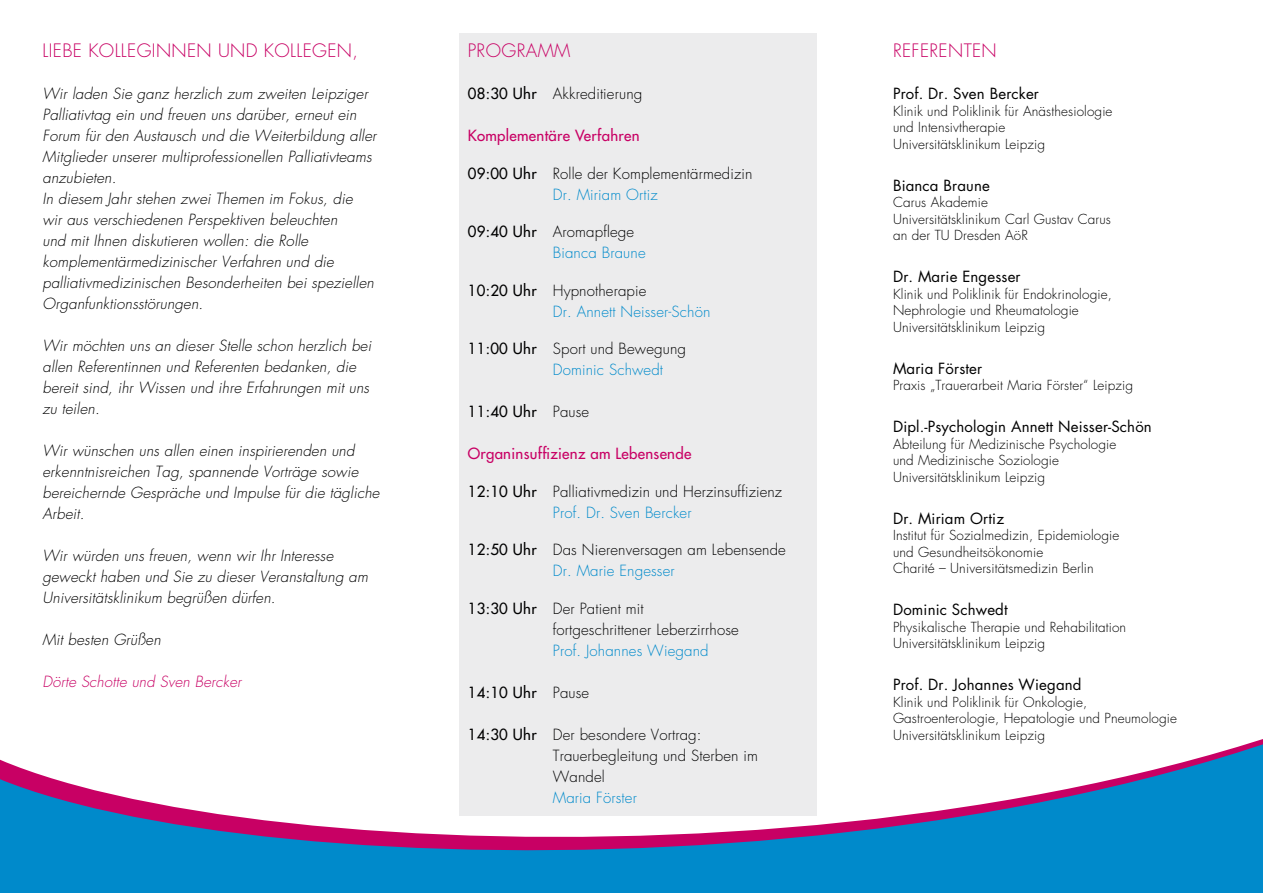
<style>
.page{position:relative;width:1263px;height:893px;background:#fff}
.page>*{position:absolute;margin:0;border:0;box-sizing:border-box;transform-origin:0 0}
.t1{font:300 18px "Futura Std";letter-spacing:.02em;color:#c80064}
.t2{font:italic 300 15px/21px "Futura Std";letter-spacing:.01em;color:#000}
.t3{font:300 15px/21px "Futura Std";letter-spacing:.01em;color:#000}
.t4{font:15px "Futura Std";letter-spacing:.01em;color:#000}
.t5{font:300 15px/21px "Futura Std";letter-spacing:.01em;color:#008acb}
.t6{font:500 15px "Futura Std";letter-spacing:.02em;color:#c80064}
.t7{font:italic 300 15px "Futura Std";letter-spacing:.01em;color:#c80064}
.t8{font:500 15px "Futura Std";letter-spacing:.02em;color:#000}
.t9{font:300 13.5px/16.5px "Futura Std";letter-spacing:.01em;color:#000}
.s1{font-weight:500}
.s2{color:#008acb}
.s3{font-weight:500;color:#000}
.s4{color:#000}
.s5{font-weight:300}
</style>
<div class="page">
<div style="left:459px;top:33px;width:357px;height:782px;background:#ececed"></div>
<svg style="left:0;top:727px;width:1263px;height:166px"></svg>
<p class="t1" style="left:43px;top:40px;width:317px">LIEBE KOLLEGINNEN UND KOLLEGEN,</p>
<p class="t2" style="left:43px;top:84px;width:335px">Wir laden Sie ganz herzlich zum zweiten Leipziger Palliativtag ein und freuen uns darüber, erneut ein Forum für den Austausch und die Weiterbildung aller Mitglieder unserer multiprofessionellen Palliativteams anzubieten.<br>In diesem Jahr stehen zwei Themen im Fokus, die<br>wir aus verschiedenen Perspektiven beleuchten<br>und mit Ihnen diskutieren wollen: die Rolle komplementärmedizinischer Verfahren und die palliativmedizinischen Besonderheiten bei speziellen Organfunktionsstörungen.</p>
<p class="t2" style="left:43px;top:336px;width:330px">Wir möchten uns an dieser Stelle schon herzlich bei allen Referentinnen und Referenten bedanken, die bereit sind, ihr Wissen und ihre Erfahrungen mit uns zu teilen.</p>
<p class="t2" style="left:43px;top:441px;width:338px">Wir wünschen uns allen einen inspirierenden und erkenntnisreichen Tag, spannende Vorträge sowie bereichernde Gespräche und Impulse für die tägliche Arbeit.</p>
<p class="t2" style="left:43px;top:546px;width:327px">Wir würden uns freuen, wenn wir Ihr Interesse geweckt haben und Sie zu dieser Veranstaltung am<br>Universitätsklinikum begrüßen dürfen.</p>
<p class="t2" style="left:43px;top:630px;width:120px">Mit besten Grüßen</p>
<p class="t7" style="left:43px;top:673px;width:200px">Dörte Schotte und Sven Bercker</p>
<p class="t1" style="left:468px;top:40px;width:104px">PROGRAMM</p>
<p class="t3" style="left:468px;top:84px;width:176px"><span class="s1">08:30 Uhr</span> Akkreditierung</p>
<p class="t6" style="left:468px;top:126px;width:173px">Komplementäre Verfahren</p>
<p class="t3" style="left:553px;top:163px;width:201px;text-indent:-85px"><span class="s1">09:00 Uhr</span> Rolle der Komplementärmedizin<br><span class="s2">Dr. Miriam Ortiz</span></p>
<p class="t5" style="left:553px;top:222px;width:94px;text-indent:-85px"><span class="s3">09:40 Uhr</span> <span class="s4">Aromapflege<br></span>Bianca Braune</p>
<p class="t5" style="left:553px;top:280px;width:159px;text-indent:-85px"><span class="s3">10:20 Uhr</span> <span class="s4">Hypnotherapie<br></span>Dr. Annett Neisser-Schön</p>
<p class="t3" style="left:553px;top:339px;width:135px;text-indent:-85px"><span class="s1">11:00 Uhr</span> Sport und Bewegung<br><span class="s2">Dominic Schwedt</span></p>
<p class="t8" style="left:468px;top:402px;width:123px">11:40 Uhr <span class="s5">Pause</span></p>
<p class="t6" style="left:468px;top:444px;width:225px">Organinsuffizienz am Lebensende</p>
<p class="t3" style="left:468px;top:481px;width:316px;text-align:center"><span class="s1">12:10 Uhr</span> Palliativmedizin und Herzinsuffizienz<br><span class="s2">Prof. Dr. Sven Bercker</span></p>
<p class="t3" style="left:553px;top:540px;width:235px;text-indent:-85px"><span class="s1">12:50 Uhr</span> Das Nierenversagen am Lebensende<br><span class="s2">Dr. Marie Engesser</span></p>
<p class="t3" style="left:553px;top:598px;width:187px;text-indent:-85px"><span class="s1">13:30 Uhr</span> Der Patient mit fortgeschrittener Leberzirrhose</p>
<p class="t5" style="left:553px;top:640px;width:157px">Prof. Johannes Wiegand</p>
<p class="t8" style="left:468px;top:683px;width:123px">14:10 Uhr <span class="s5">Pause</span></p>
<p class="t3" style="left:553px;top:724px;width:207px;text-indent:-85px"><span class="s1">14:30 Uhr</span> Der besondere Vortrag:<br>Trauerbegleitung und Sterben im<br>Wandel</p>
<p class="t5" style="left:553px;top:787px;width:86px">Maria Förster</p>
<p class="t1" style="left:893px;top:40px;width:105px">REFERENTEN</p>
<p class="t4" style="left:893px;top:84px;width:147px">Prof. Dr. Sven Bercker</p>
<p class="t9" style="left:893px;top:103px;width:221px">Klinik und Poliklinik für Anästhesiologie und Intensivtherapie<br>Universitätsklinikum Leipzig</p>
<p class="t4" style="left:893px;top:176px;width:98px">Bianca Braune</p>
<p class="t9" style="left:893px;top:195px;width:219px">Carus Akademie<br>Universitätsklinikum Carl Gustav Carus an der TU Dresden AöR</p>
<p class="t4" style="left:893px;top:267px;width:129px">Dr. Marie Engesser</p>
<p class="t9" style="left:893px;top:286px;width:220px">Klinik und Poliklinik für Endokrinologie,<br>Nephrologie und Rheumatologie<br>Universitätsklinikum Leipzig</p>
<p class="t4" style="left:893px;top:359px;width:91px">Maria Förster</p>
<p class="t9" style="left:893px;top:378px;width:242px">Praxis „Trauerarbeit Maria Förster“ Leipzig</p>
<p class="t4" style="left:893px;top:417px;width:260px">Dipl.-Psychologin Annett Neisser-Schön</p>
<p class="t9" style="left:893px;top:436px;width:225px">Abteilung für Medizinische Psychologie und Medizinische Soziologie<br>Universitätsklinikum Leipzig</p>
<p class="t4" style="left:893px;top:509px;width:113px">Dr. Miriam Ortiz</p>
<p class="t9" style="left:893px;top:528px;width:228px">Institut für Sozialmedizin, Epidemiologie und Gesundheitsökonomie<br>Charité – Universitätsmedizin Berlin</p>
<p class="t4" style="left:893px;top:600px;width:116px">Dominic Schwedt</p>
<p class="t9" style="left:893px;top:619px;width:235px">Physikalische Therapie und Rehabilitation<br>Universitätsklinikum Leipzig</p>
<p class="t4" style="left:893px;top:675px;width:190px">Prof. Dr. Johannes Wiegand</p>
<p class="t9" style="left:893px;top:694px;width:286px">Klinik und Poliklinik für Onkologie,<br>Gastroenterologie, Hepatologie und Pneumologie<br>Universitätsklinikum Leipzig</p>
</div>
